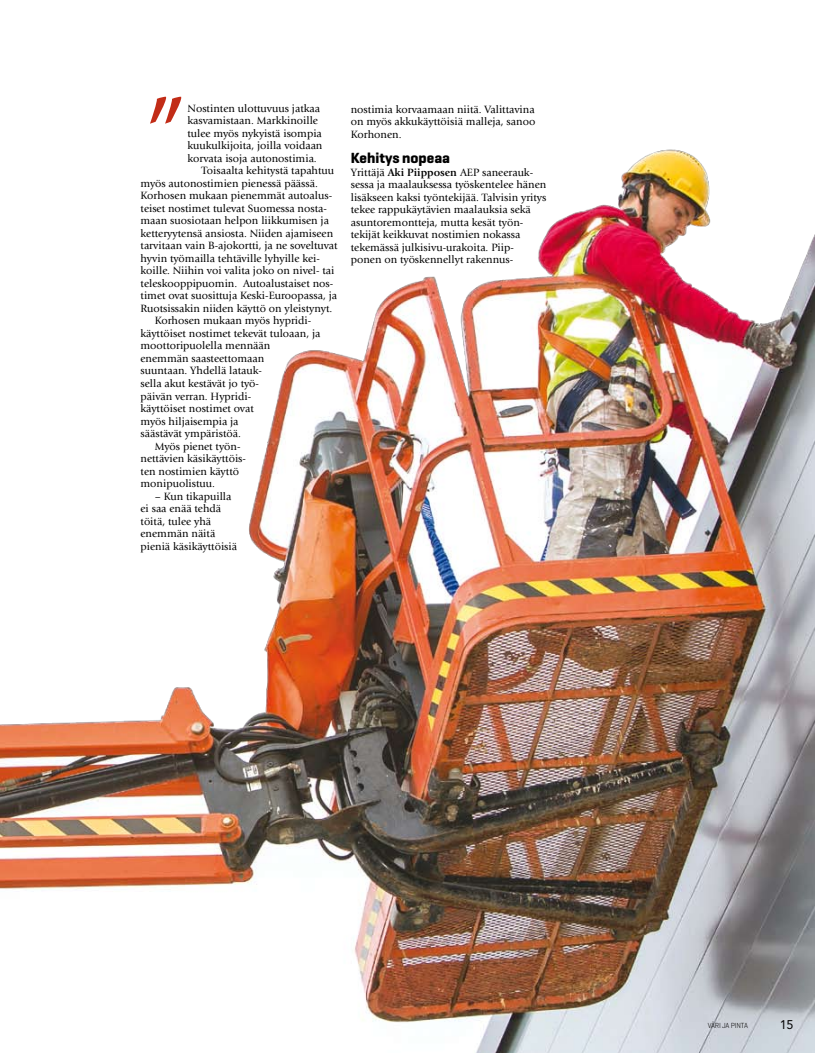
<style>
.page{position:relative;width:815px;height:1053px;background:#fff}
.page>*{position:absolute;margin:0;border:0;box-sizing:border-box;transform-origin:0 0}
.t1{font:105.75px "Giovanni Std";color:#c22c17}
.t2{font:700 15px "Geogrotesque";color:#000}
.t3{font:12.5px "Avenir LT Std";color:#000}
.t4{font:11px/12.5px "Giovanni Std";color:#000}
.t5{font:300 7.5px "Geogrotesque";letter-spacing:-.025em;color:#000}
.s1{font-weight:700}
</style>
<div class="page">
<img style="left:0;top:149px;width:815px;height:903px">
<p class="t1" style="left:141px;top:80px;width:48px">”</p>
<p class="t4" style="left:187px;top:102px;width:134px">Nostinten ulottuvuus jatkaa</p>
<p class="t4" style="left:187px;top:115px;width:132px">kasvamistaan. Markkinoille</p>
<p class="t4" style="left:187px;top:127px;width:136px">tulee myös nykyistä isompia</p>
<p class="t4" style="left:187px;top:140px;width:137px">kuukulkijoita, joilla voidaan</p>
<p class="t4" style="left:187px;top:152px;width:131px">korvata isoja autonostimia.</p>
<p class="t4" style="left:202px;top:165px;width:134px">Toisaalta kehitystä tapahtuu</p>
<p class="t4" style="left:141px;top:177px;width:179px">myös autonostimien pienessä päässä.</p>
<p class="t4" style="left:141px;top:190px;width:193px">Korhosen mukaan pienemmät autoalus-</p>
<p class="t4" style="left:141px;top:202px;width:188px">teiset nostimet tulevat Suomessa nosta-</p>
<p class="t4" style="left:141px;top:215px;width:190px">maan suosiotaan helpon liikkumisen ja</p>
<p class="t4" style="left:141px;top:227px;width:194px">ketteryytensä ansiosta. Niiden ajamiseen</p>
<p class="t4" style="left:141px;top:240px;width:199px">tarvitaan vain B-ajokortti, ja ne soveltuvat</p>
<p class="t4" style="left:141px;top:252px;width:181px">hyvin työmailla tehtäville lyhyille kei-</p>
<p class="t4" style="left:141px;top:265px;width:195px">koille. Niihin voi valita joko on nivel- tai</p>
<p class="t4" style="left:141px;top:277px;width:194px">teleskooppipuomin. Autoalustaiset nos-</p>
<p class="t4" style="left:141px;top:290px;width:198px">timet ovat suosittuja Keski-Euroopassa, ja</p>
<p class="t4" style="left:141px;top:302px;width:193px">Ruotsissakin niiden käyttö on yleistynyt.</p>
<p class="t4" style="left:155px;top:315px;width:158px">Korhosen mukaan myös hypridi-</p>
<p class="t4" style="left:141px;top:327px;width:181px">käyttöiset nostimet tekevät tuloaan, ja</p>
<p class="t4" style="left:141px;top:340px;width:131px">moottoripuolella mennään</p>
<p class="t4" style="left:141px;top:352px;width:125px">enemmän saasteettomaan</p>
<p class="t4" style="left:141px;top:365px;width:123px">suuntaan. Yhdellä latauk-</p>
<p class="t4" style="left:141px;top:377px;width:120px">sella akut kestävät jo työ-</p>
<p class="t4" style="left:141px;top:390px;width:112px">päivän verran. Hypridi-</p>
<p class="t4" style="left:141px;top:402px;width:115px">käyttöiset nostimet ovat</p>
<p class="t4" style="left:141px;top:415px;width:99px">myös hiljaisempia ja</p>
<p class="t4" style="left:141px;top:427px;width:102px">säästävät ympäristöä.</p>
<p class="t4" style="left:155px;top:440px;width:87px">Myös pienet työn-</p>
<p class="t4" style="left:141px;top:452px;width:107px">nettävien käsikäyttöis-</p>
<p class="t4" style="left:141px;top:465px;width:100px">ten nostimien käyttö</p>
<p class="t4" style="left:141px;top:477px;width:76px">monipuolistuu.</p>
<p class="t4" style="left:141px;top:490px;width:98px;text-indent:14px">– Kun tikapuilla ei saa enää tehdä töitä, tulee yhä enemmän näitä pieniä käsikäyttöisiä</p>
<p class="t4" style="left:351px;top:103px;width:186px;text-align:justify">nostimia korvaamaan niitä. Valittavina on myös akkukäyttöisiä malleja, sanoo Korhonen.</p>
<p class="t2" style="left:351px;top:149px;width:101px">Kehitys nopeaa</p>
<p class="t4" style="left:351px;top:166px;width:197px">Yrittäjä <span class="s1">Aki Piipposen</span> AEP saneerauk&shy;sessa ja maalauksessa työskentelee hänen lisäkseen kaksi työntekijää. Talvisin yritys tekee rappukäytävien maalauksia sekä asuntoremontteja, mutta kesät työn&shy;tekijät keikkuvat nostimien nokassa tekemässä julkisivu-urakoita. Piip&shy;ponen on työskennellyt rakennus-</p>
<p class="t5" style="left:708px;top:1020px;width:42px">VÄRI JA PINTA</p>
<p class="t3" style="left:780px;top:1017px;width:15px">15</p>
</div>
